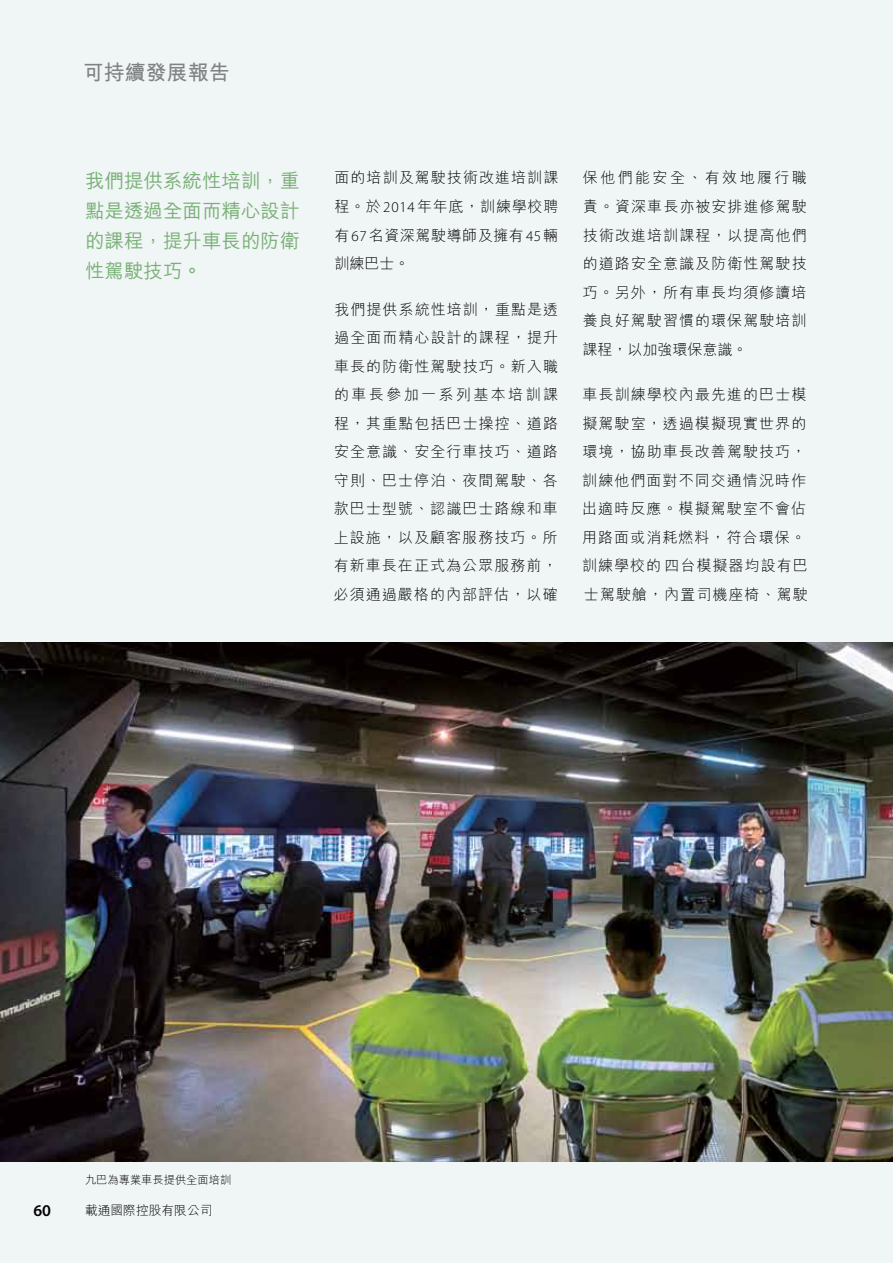
<style>
.page{position:relative;width:893px;height:1263px;background:#f0f5f5}
.page>*{position:absolute;margin:0;border:0;box-sizing:border-box;transform-origin:0 0}
.t1{font:700 21px "M Hei HK";color:#808284}
.t2{font:500 19.5px/30px "M Hei HK";color:#79b077;text-align:justify}
.t3{font:600 16.5px "Myriad Pro";color:#000}
.t4{font:300 15px/28.5px "M Hei HK";letter-spacing:.07em;color:#000;text-align:justify}
.t5{font:300 12.75px "M Hei HK";color:#000}
.t6{font:300 11.25px "M Hei HK";color:#000}
.s1{font-family:"Myriad Pro"}
</style>
<div class="page">
<img style="left:0;top:643px;width:893px;height:519px">
<h1 class="t1" style="left:83px;top:57px;width:149px">可持續發展報告</h1>
<h2 class="t2" style="left:85px;top:164px;width:216px">我們提供系統性培訓，重點是透過全面而精心設計的課程，提升車長的防衛性駕駛技巧。</h2>
<p class="t4" style="left:334px;top:163px;width:226px">面的培訓及駕駛技術改進培訓課程。於<span class="s1">2014</span>年年底，訓練學校聘有<span class="s1">67</span>名資深駕駛導師及擁有<span class="s1">45</span>輛訓練巴士。</p>
<p class="t4" style="left:334px;top:294px;width:226px">我們提供系統性培訓，重點是透過全面而精心設計的課程，提升車長的防衛性駕駛技巧。新入職的車長參加一系列基本培訓課程，其重點包括巴士操控、道路安全意識、安全行車技巧、道路守則、巴士停泊、夜間駕駛、各款巴士型號、認識巴士路線和車上設施，以及顧客服務技巧。所有新車長在正式為公眾服務前，必須通過嚴格的內部評估，以確</p>
<p class="t4" style="left:583px;top:163px;width:226px">保他們能安全、有效地履行職責。資深車長亦被安排進修駕駛技術改進培訓課程，以提高他們的道路安全意識及防衛性駕駛技巧。另外，所有車長均須修讀培養良好駕駛習慣的環保駕駛培訓課程，以加強環保意識。</p>
<p class="t4" style="left:582px;top:380px;width:227px;text-align:left">車長訓練學校內最先進的巴士模擬駕駛室，透過模擬現實世界的環境，協助車長改善駕駛技巧，訓練他們面對不同交通情況時作出適時反應。模擬駕駛室不會佔用路面或消耗燃料，符合環保。訓練學校的四台模擬器均設有巴士駕駛艙，內置司機座椅、駕駛</p>
<p class="t6" style="left:85px;top:1172px;width:148px">九巴為專業車長提供全面培訓</p>
<p class="t3" style="left:33px;top:1201px;width:19px">60</p>
<p class="t5" style="left:85px;top:1202px;width:129px">載通國際控股有限公司</p>
</div>
